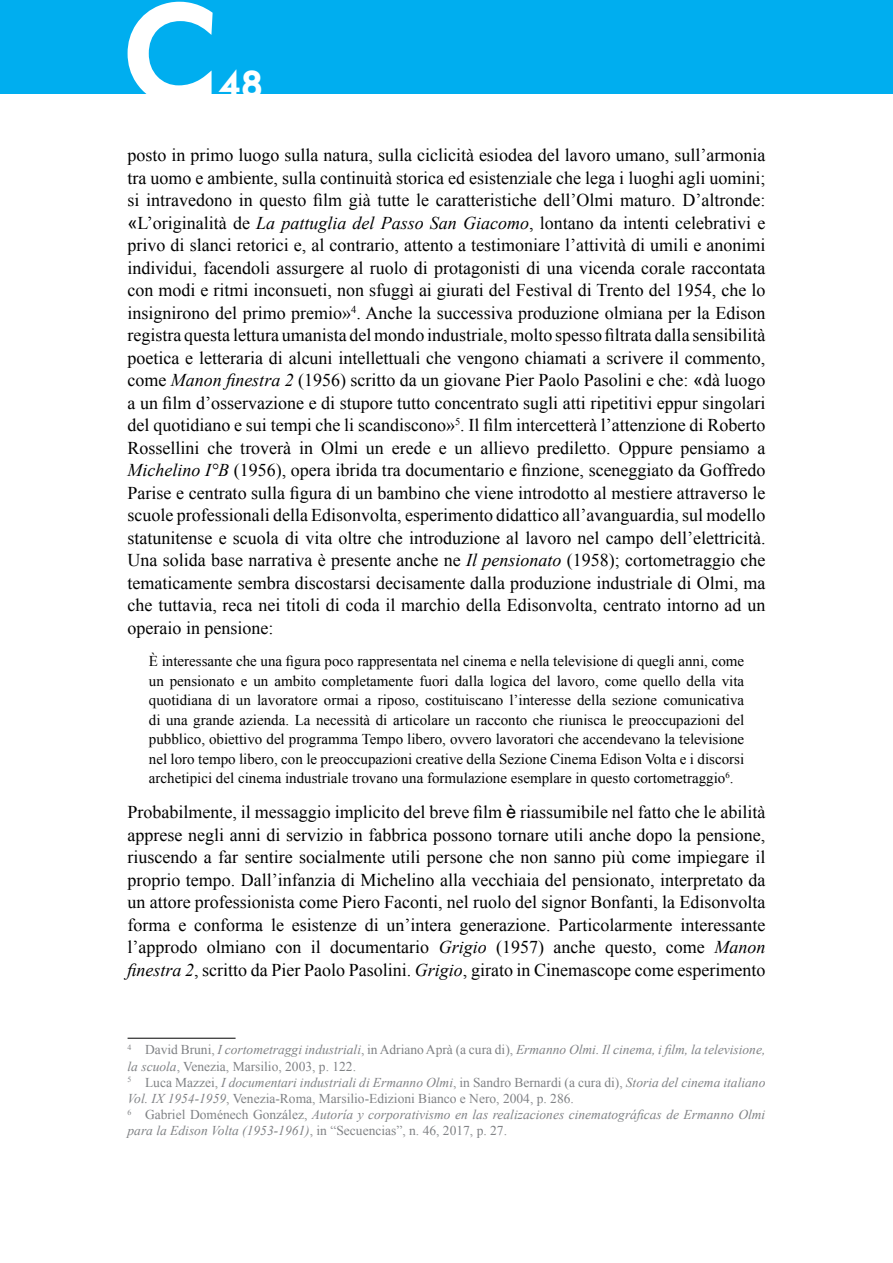
<style>
.page{position:relative;width:893px;height:1263px;background:#fff}
.page>*{position:absolute;margin:0;border:0;box-sizing:border-box;transform-origin:0 0}
.t1{font:36px "Motor Oil 1937 M54";color:#fff}
.t2{font:18px/22.5px "Times New Roman";color:#000;text-align:justify}
.t3{font:15px/19.5px "Times New Roman";color:#000;text-align:justify}
.t4{font:italic 13.5px/16.2px "Times New Roman";color:#808285}
.s1{font-family:"Arial Unicode MS"}
.s2{font-style:italic}
.s3{font-style:normal}
</style>
<div class="page">
<div style="left:0;top:0;width:893px;height:94px;background:#00aeef"></div>
<svg style="left:128px;top:2px;width:85px;height:92px"></svg>
<hr style="left:128px;top:1038px;width:108px;height:1px;background:#000">
<h1 class="t1" style="left:217px;top:68px;width:47px">48</h1>
<p class="t2" style="left:128px;top:144px;width:639px">posto in primo luogo sulla natura, sulla ciclicità esiodea del lavoro umano, sull’armonia tra uomo e ambiente, sulla continuità storica ed esistenziale che lega i luoghi agli uomini; si intravedono in questo film già tutte le caratteristiche dell’Olmi maturo. D’altronde: <span class="s1">«</span>L’originalità de <span class="s2">La pattuglia del Passo San Giacomo</span>, lontano da intenti celebrativi e privo di slanci retorici e, al contrario, attento a testimoniare l’attività di umili e anonimi individui, facendoli assurgere al ruolo di protagonisti di una vicenda corale raccontata con modi e ritmi inconsueti, non sfuggì ai giurati del Festival di Trento del 1954, che lo insignirono del primo premio»<sup>4</sup>. Anche la successiva produzione olmiana per la Edison registra questa lettura umanista delmondo industriale,molto spesso filtrata dalla sensibilità poetica e letteraria di alcuni intellettuali che vengono chiamati a scrivere il commento, come <span class="s2">Manon finestra 2</span> (1956) scritto da un giovane Pier Paolo Pasolini e che: <span class="s1">«</span>dà luogo a un film d’osservazione e di stupore tutto concentrato sugli atti ripetitivi eppur singolari del quotidiano e sui tempi che li scandiscono»<sup>5</sup>. Il film intercetterà l’attenzione di Roberto Rossellini che troverà in Olmi un erede e un allievo prediletto. Oppure pensiamo a <span class="s2">Michelino I°B</span> (1956), opera ibrida tra documentario e finzione, sceneggiato da Goffredo Parise e centrato sulla figura di un bambino che viene introdotto al mestiere attraverso le scuole professionali della Edisonvolta, esperimento didattico all’avanguardia, sul modello statunitense e scuola di vita oltre che introduzione al lavoro nel campo dell’elettricità.<br>Una solida base narrativa è presente anche ne <span class="s2">Il pensionato</span> (1958); cortometraggio che tematicamente sembra discostarsi decisamente dalla produzione industriale di Olmi, ma che tuttavia, reca nei titoli di coda il marchio della Edisonvolta, centrato intorno ad un operaio in pensione:</p>
<p class="t3" style="left:149px;top:651px;width:597px">È interessante che una figura poco rappresentata nel cinema e nella televisione di quegli anni, come un pensionato e un ambito completamente fuori dalla logica del lavoro, come quello della vita quotidiana di un lavoratore ormai a riposo, costituiscano l’interesse della sezione comunicativa di una grande azienda. La necessità di articolare un racconto che riunisca le preoccupazioni del pubblico, obiettivo del programma Tempo libero, ovvero lavoratori che accendevano la televisione nel loro tempo libero, con le preoccupazioni creative della Sezione Cinema Edison Volta e i discorsi archetipici del cinema industriale trovano una formulazione esemplare in questo cortometraggio<sup>6</sup>.</p>
<p class="t2" style="left:128px;top:801px;width:639px">Probabilmente, il messaggio implicito del breve film <span class="s1">è</span> riassumibile nel fatto che le abilità apprese negli anni di servizio in fabbrica possono tornare utili anche dopo la pensione, riuscendo a far sentire socialmente utili persone che non sanno più come impiegare il proprio tempo. Dall’infanzia di Michelino alla vecchiaia del pensionato, interpretato da un attore professionista come Piero Faconti, nel ruolo del signor Bonfanti, la Edisonvolta forma e conforma le esistenze di un’intera generazione. Particolarmente interessante l’approdo olmiano con il documentario <span class="s2">Grigio</span> (1957) anche questo, come <span class="s2">Manon finestra 2</span>, scritto da Pier Paolo Pasolini. <span class="s2">Grigio</span>, girato in Cinemascope come esperimento</p>
<p class="t4" style="left:128px;top:1042px;width:639px"><sup>4</sup> <span class="s3">David Bruni,</span> I cortometraggi industriali<span class="s3">, in Adriano Aprà (a cura di),</span> Ermanno Olmi. Il cinema, i film, la televisione, la scuola<span class="s3">, Venezia, Marsilio, 2003, p. 122.<br></span><sup>5</sup> <span class="s3">Luca Mazzei,</span> I documentari industriali di Ermanno Olmi<span class="s3">, in Sandro Bernardi (a cura di),</span> Storia del cinema italiano Vol. IX 1954-1959<span class="s3">, Venezia-Roma, Marsilio-Edizioni Bianco e Nero, 2004, p. 286.<br></span><sup>6</sup> <span class="s3">Gabriel Doménech González,</span> Autoría y corporativismo en las realizaciones cinematográficas de Ermanno Olmi para la Edison Volta (1953-1961)<span class="s3">, in “Secuencias”, n. 46, 2017, p. 27.</span></p>
</div>
